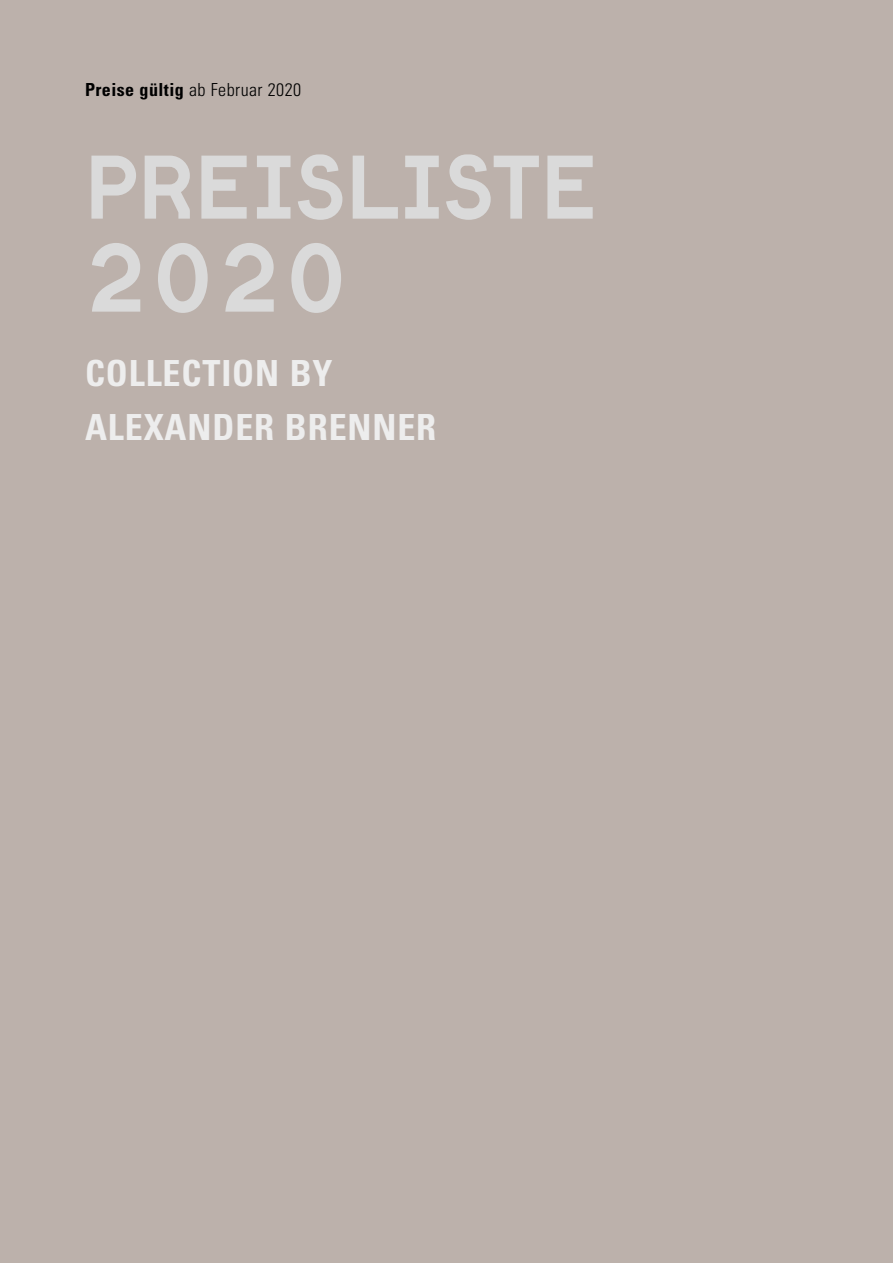
<style>
.page{position:relative;width:893px;height:1263px;background:#bcb1ab}
.page>*{position:absolute;margin:0;border:0;box-sizing:border-box;transform-origin:0 0}
.t1{font:91.5px "Lutz Headline";color:#dadada}
.t2{font:85.5px "Lutz Headline";color:#dadada}
.t3{font:700 condensed 36px/54px "Univers LT Std";letter-spacing:.025em;color:#ededed}
.t4{font:300 condensed 18px "Univers LT Std";letter-spacing:.025em;color:#000}
.s1{font-weight:700}
</style>
<div class="page">
<p class="t4" style="left:85px;top:79px;width:218px"><span class="s1">Preise gültig</span> ab Februar 2020</p>
<h2 class="t2" style="left:85px;top:132px;width:514px">PREISLISTE</h2>
<h1 class="t1" style="left:85px;top:219px;width:264px">2020</h1>
<p class="t3" style="left:85px;top:346px;width:353px">COLLECTION BY<br>ALEXANDER BRENNER</p>
</div>
